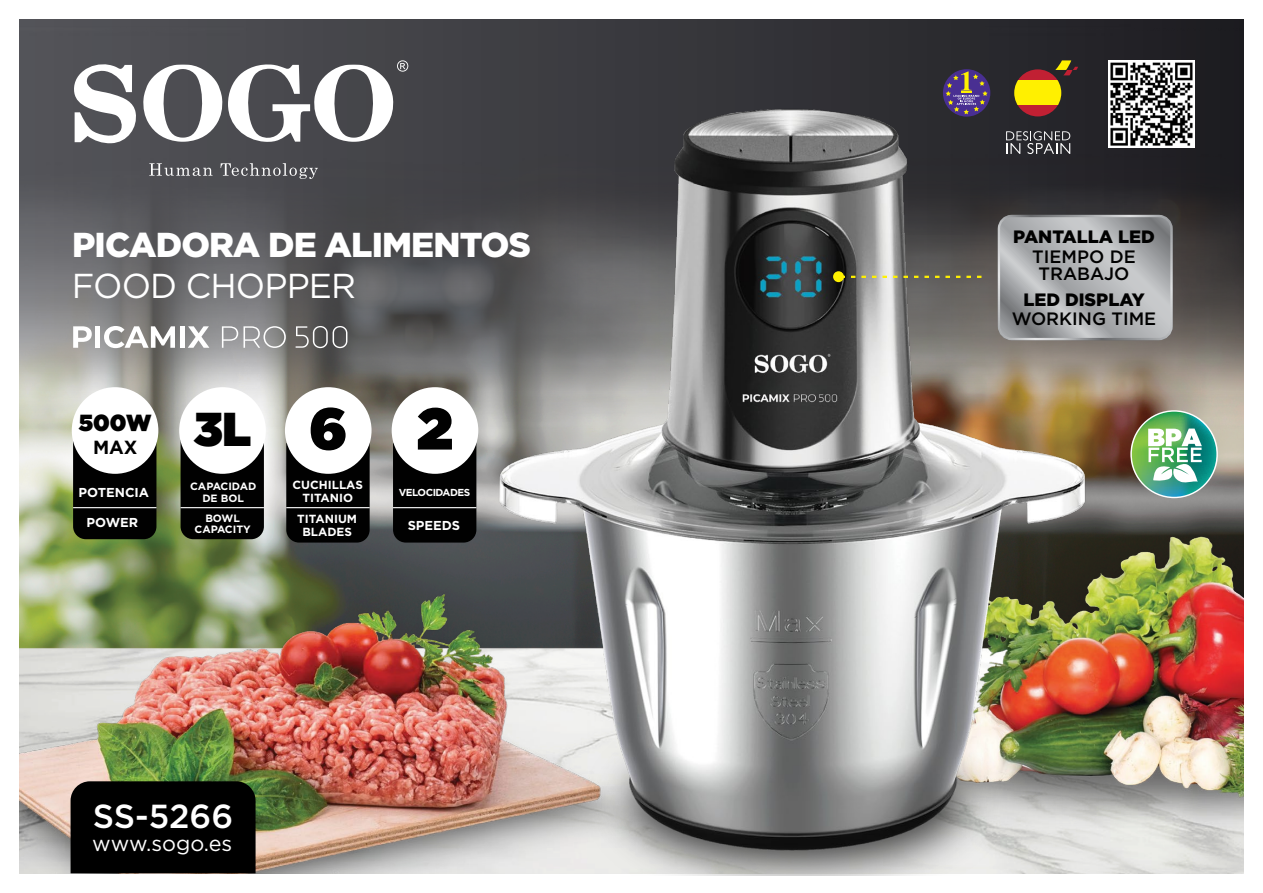
<style>
.page{position:relative;width:1263px;height:893px;background:#fff}
.page>*{position:absolute;margin:0;border:0;box-sizing:border-box;transform-origin:0 0}
.t1{font:900 58.8px "Gotham";color:#010101}
.t2{font:900 47.4px "Gotham";color:#010101}
.t3{font:900 34.5px "Gotham";letter-spacing:-.025em;color:#fff}
.t4{font:34.5px "Gotham";letter-spacing:-.025em;color:#fff}
.t5{font:500 33.3px "Gotham";letter-spacing:-.005em;color:#fff}
.t6{font:900 23.25px "Gotham";color:#010101}
.t7{font:21.6px "Gotham";color:#fff}
.t8{font:700 19.05px "Gotham";color:#010101}
.t9{font:500 17.85px/17.9px "Gotham";color:#010101;text-align:center}
.t10{font:900 17.85px "Gotham";color:#010101}
.t11{font:700 12.9px "Gotham";color:#fff}
.t12{font:700 11.7px/12.9px "Gotham";color:#fff;text-align:center}
.t13{font:700 10.65px/11.7px "Gotham";color:#fff;text-align:center}
.t14{font:700 10.2px "Gotham";letter-spacing:-.05em;color:#fff}
</style>
<div class="page">
<img style="left:20px;top:20px;width:1223px;height:853px">
<img style="left:1214px;top:442px;width:29px;height:388px">
<img style="left:20px;top:535px;width:349px;height:338px">
<img style="left:369px;top:66px;width:845px;height:809px">
<svg style="left:296px;top:326px;width:51px;height:22px"></svg>
<svg style="left:73px;top:326px;width:19px;height:22px"></svg>
<div style="left:95px;top:326px;width:5px;height:22px;background:#fff"></div>
<svg style="left:104px;top:326px;width:71px;height:22px"></svg>
<div style="left:180px;top:326px;width:5px;height:22px;background:#fff"></div>
<svg style="left:188px;top:326px;width:21px;height:22px"></svg>
<svg style="left:222px;top:326px;width:64px;height:22px"></svg>
<svg style="left:149px;top:163px;width:169px;height:16px;background:#69696d"></svg>
<svg style="left:73px;top:59px;width:335px;height:85px"></svg>
<svg style="left:1006px;top:131px;width:64px;height:23px"></svg>
<svg style="left:1014px;top:69px;width:47px;height:12px"></svg>
<svg style="left:1014px;top:105px;width:47px;height:11px"></svg>
<div style="left:1014px;top:81px;width:47px;height:24px;background:#fff000"></div>
<svg style="left:1055px;top:60px;width:23px;height:15px"></svg>
<svg style="left:943px;top:69px;width:47px;height:48px"></svg>
<svg style="left:946px;top:71px;width:42px;height:43px;background:#644f79"></svg>
<img style="left:1108px;top:61px;width:87px;height:86px">
<img style="left:1131px;top:411px;width:86px;height:86px">
<div style="left:71px;top:781px;width:185px;height:92px;background:#000"></div>
<div style="left:73px;top:442px;width:83px;height:97px;background:#010101"></div>
<div style="left:72px;top:387px;width:86px;height:87px;background:#fff;border-radius:50%"></div>
<hr style="left:73px;top:507px;width:83px;height:1px;background:#fff">
<div style="left:181px;top:445px;width:83px;height:94px;background:#010101"></div>
<div style="left:179px;top:387px;width:87px;height:87px;background:#fff;border-radius:50%"></div>
<hr style="left:181px;top:507px;width:83px;height:1px;background:#fff">
<div style="left:286px;top:443px;width:84px;height:100px;background:#010101"></div>
<div style="left:285px;top:387px;width:87px;height:87px;background:#fff;border-radius:50%"></div>
<hr style="left:286px;top:507px;width:84px;height:1px;background:#fff">
<div style="left:393px;top:443px;width:83px;height:100px;background:#010101"></div>
<div style="left:392px;top:387px;width:86px;height:87px;background:#fff;border-radius:50%"></div>
<hr style="left:393px;top:507px;width:83px;height:1px;background:#fff">
<svg style="left:999px;top:216px;width:172px;height:123px;background:#adafb1"></svg>
<div style="left:998px;top:215px;width:175px;height:125px;border:2px solid #fff;border-radius:13px"></div>
<svg style="left:844px;top:276px;width:142px;height:2px"></svg>
<div style="left:833px;top:271px;width:11px;height:11px;background:#fff100;border-radius:50%"></div>
<h3 class="t3" style="left:72px;top:221px;width:460px">PICADORA DE ALIMENTOS</h3>
<h3 class="t4" style="left:72px;top:264px;width:286px">FOOD CHOPPER</h3>
<h3 class="t6" style="left:79px;top:406px;width:74px">500W</h3>
<h3 class="t8" style="left:93px;top:435px;width:46px">MAX</h3>
<p class="t11" style="left:78px;top:484px;width:72px">POTENCIA</p>
<p class="t11" style="left:87px;top:514px;width:53px">POWER</p>
<h2 class="t2" style="left:194px;top:395px;width:59px">3L</h2>
<h1 class="t1" style="left:309px;top:387px;width:40px">6</h1>
<h1 class="t1" style="left:417px;top:387px;width:38px">2</h1>
<p class="t13" style="left:190px;top:481px;width:68px">CAPACIDAD<br>DE BOL</p>
<p class="t12" style="left:293px;top:478px;width:72px">CUCHILLAS<br>TITANIO</p>
<p class="t14" style="left:399px;top:486px;width:73px">VELOCIDADES</p>
<p class="t13" style="left:195px;top:512px;width:58px">BOWL<br>CAPACITY</p>
<p class="t12" style="left:297px;top:512px;width:61px">TITANIUM<br>BLADES</p>
<p class="t11" style="left:408px;top:517px;width:54px">SPEEDS</p>
<h3 class="t5" style="left:93px;top:794px;width:142px">SS-5266</h3>
<h3 class="t7" style="left:92px;top:830px;width:142px">www.sogo.es</h3>
<h3 class="t10" style="left:1013px;top:224px;width:143px">PANTALLA LED</h3>
<h3 class="t9" style="left:1032px;top:247px;width:105px">TIEMPO DE<br>TRABAJO</h3>
<h3 class="t10" style="left:1023px;top:287px;width:123px">LED DISPLAY</h3>
<h3 class="t9" style="left:1012px;top:310px;width:146px">WORKING TIME</h3>
</div>
